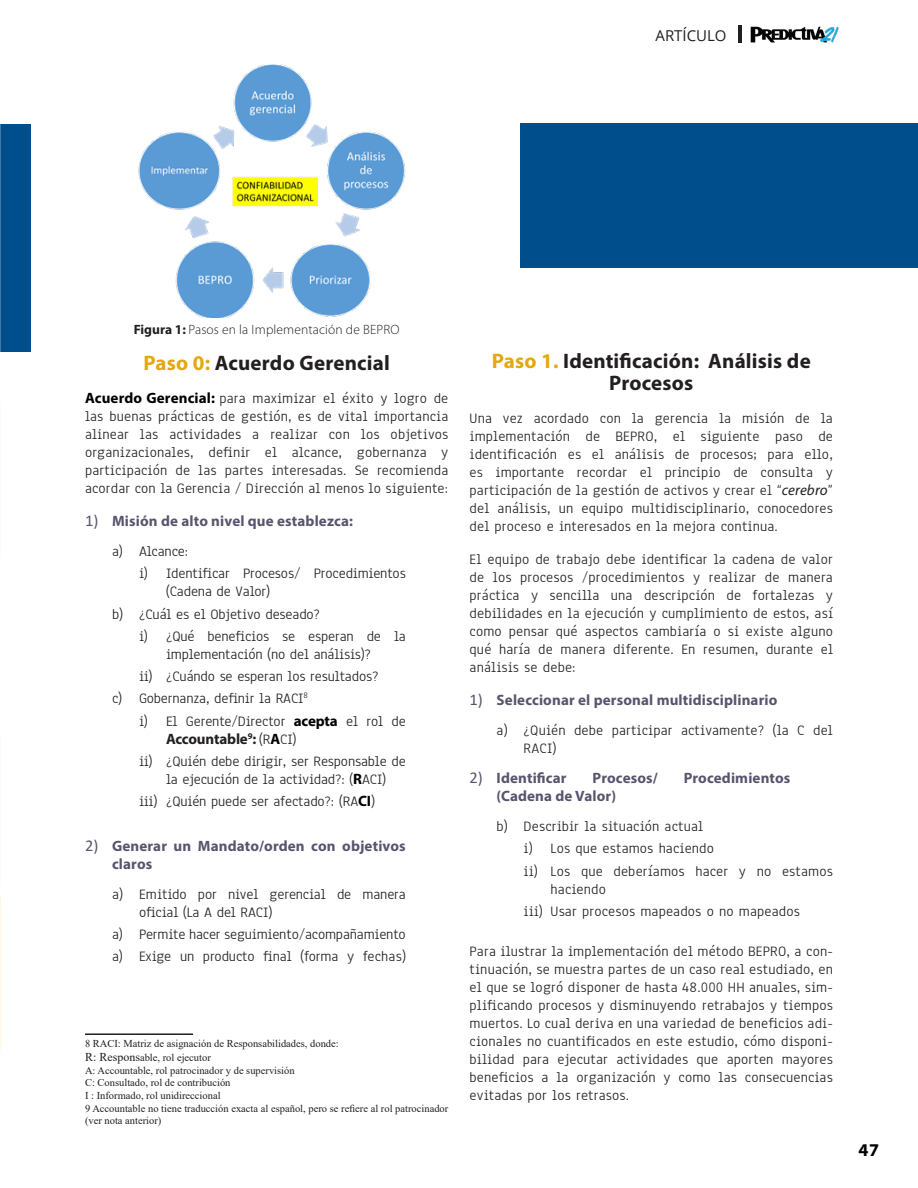
<style>
.page{position:relative;width:918px;height:1188px;background:#fff}
.page>*{position:absolute;margin:0;border:0;box-sizing:border-box;transform-origin:0 0}
.Heading_2{font:700 21px/22.5px "Myriad Pro";letter-spacing:.01em;color:#231f20;text-align:center}
.t1{font:700 18px "Myriad Pro";color:#000}
.t2{font:15px/18px "Anaheim";letter-spacing:-.01em;color:#231f20;text-align:justify}
.t3{font:15px/18px "Anaheim";letter-spacing:.01em;color:#231f20}
.t4{font:700 15px/18px "Myriad Pro";letter-spacing:.01em;color:#59546e}
.t5{font:15px "Open Sans";color:#231f20}
.Títulos_Figuras{font:300 13.5px "Myriad Pro";letter-spacing:.01em;color:#231f20}
.t6{font:10.5px/12.6px "Times New Roman";color:#231f20}
.s1{font-weight:700}
.s2{color:#e5a710}
.s3{font-family:"Myriad Pro";font-weight:700;color:#000}
.s4{font-family:"Calibri";font-weight:400;font-size:16.5px}
.s5{font-family:"Myriad Pro";font-weight:700}
.s6{font-size:12px}
.s7{font-family:"Myriad Pro";font-style:italic}
</style>
<div class="page">
<div style="left:0;top:124px;width:31px;height:228px;background:#004f8c"></div>
<div style="left:521px;top:123px;width:397px;height:144px;background:#004f8c"></div>
<img style="left:138px;top:64px;width:268px;height:254px">
<hr style="left:85px;top:1033px;width:108px;height:2px;background:#231f20">
<hr style="left:739px;top:26px;width:3px;height:17px;background:#231f20">
<img style="left:750px;top:26px;width:89px;height:17px">
<p class="t5" style="left:656px;top:25px;width:73px">ARTÍCULO</p>
<p class="Títulos_Figuras" style="left:134px;top:322px;width:267px"><span class="s1">Figura 1:</span> Pasos en la Implementación de BEPRO</p>
<p class="Heading_2" style="left:143px;top:351px;width:248px"><span class="s2">Paso 0:</span> Acuerdo Gerencial</p>
<p class="t2" style="left:85px;top:389px;width:365px"><span class="s3">Acuerdo Gerencial:</span> para maximizar el éxito y logro de las buenas prácticas de gestión, es de vital importancia alinear las actividades a realizar con los objetivos organizacionales, definir el alcance, gobernanza y participación de las partes interesadas. Se recomienda acordar con la Gerencia / Dirección al menos lo siguiente:</p>
<p class="t4" style="left:85px;top:512px;width:270px"><span class="s4">1)</span> Misión de alto nivel que establezca:</p>
<p class="t2" style="left:112px;top:542px;width:78px">a) Alcance:</p>
<p class="t2" style="left:166px;top:565px;width:241px;text-indent:-27px">i) Identificar Procesos/ Procedimientos (Cadena de Valor)</p>
<p class="t2" style="left:112px;top:605px;width:210px">b) ¿Cuál es el Objetivo deseado?</p>
<p class="t2" style="left:139px;top:627px;width:268px;text-align:center">i) ¿Qué beneficios se esperan de la implementación (no del análisis)?</p>
<p class="t2" style="left:139px;top:667px;width:241px">ii) ¿Cuándo se esperan los resultados?</p>
<p class="t2" style="left:112px;top:690px;width:197px">c) Gobernanza, definir la RACI<sup>8</sup></p>
<p class="t2" style="left:166px;top:712px;width:241px;text-indent:-27px">i) El Gerente/Director <span class="s3">acepta</span> el rol de<br><span class="s5">Accountable</span><sup>9</sup><span class="s5">:</span> (R<span class="s3">A</span>CI)</p>
<p class="t2" style="left:139px;top:752px;width:268px;text-align:center">ii) ¿Quién debe dirigir, ser Responsable de la ejecución de la actividad?: (<span class="s3">R</span>ACI)</p>
<p class="t2" style="left:139px;top:792px;width:237px">iii) ¿Quién puede ser afectado?: (RA<span class="s3">CI</span>)</p>
<p class="t4" style="left:112px;top:836px;width:295px;text-indent:-27px"><span class="s4">2)</span> Generar un Mandato/orden con objetivos claros</p>
<p class="t2" style="left:139px;top:885px;width:268px;text-indent:-27px">a) Emitido por nivel gerencial de manera oficial (La A del RACI)</p>
<p class="t2" style="left:112px;top:925px;width:295px">a) Permite hacer seguimiento/acompañamiento</p>
<p class="t2" style="left:112px;top:947px;width:295px">a) Exige un producto final (forma y fechas)</p>
<p class="t6" style="left:85px;top:1037px;width:255px">8 RACI: Matriz de asignación de Responsabilidades, donde:</p>
<p class="t6" style="left:85px;top:1051px;width:127px"><span class="s6">R: Respons</span>able, rol ejecutor</p>
<p class="t6" style="left:85px;top:1064px;width:211px">A: Accountable, rol patrocinador y de supervisión</p>
<p class="t6" style="left:85px;top:1076px;width:147px">C: Consultado, rol de contribución</p>
<p class="t6" style="left:85px;top:1089px;width:137px">I : Informado, rol unidireccional</p>
<p class="t6" style="left:85px;top:1101px;width:365px">9 Accountable no tiene traducción exacta al español, pero se refiere al rol patrocinador (ver nota anterior)</p>
<p class="Heading_2" style="left:492px;top:349px;width:321px"><span class="s2">Paso 1.</span> Identificación: Análisis de<br>Procesos</p>
<p class="t2" style="left:470px;top:409px;width:365px">Una vez acordado con la gerencia la misión de la implementación de BEPRO, el siguiente paso de identificación es el análisis de procesos; para ello, es importante recordar el principio de consulta y participación de la gestión de activos y crear el “<span class="s7">cerebro</span>” del análisis, un equipo multidisciplinario, conocedores del proceso e interesados en la mejora continua.</p>
<p class="t2" style="left:470px;top:550px;width:365px">El equipo de trabajo debe identificar la cadena de valor de los procesos /procedimientos y realizar de manera práctica y sencilla una descripción de fortalezas y debilidades en la ejecución y cumplimiento de estos, así como pensar qué aspectos cambiaría o si existe alguno qué haría de manera diferente. En resumen, durante el análisis se debe:</p>
<p class="t4" style="left:470px;top:690px;width:309px"><span class="s4">1)</span> Seleccionar el personal multidisciplinario</p>
<p class="t3" style="left:524px;top:721px;width:311px;text-indent:-27px">a) ¿Quién debe participar activamente? (la C del<br>RACI)</p>
<p class="t4" style="left:470px;top:768px;width:99px"><span class="s4">2)</span> Identificar</p>
<p class="t4" style="left:593px;top:768px;width:67px">Procesos/</p>
<p class="t4" style="left:684px;top:768px;width:108px">Procedimientos</p>
<p class="t4" style="left:497px;top:786px;width:121px">(Cadena de Valor)</p>
<p class="t3" style="left:497px;top:817px;width:208px">b) Describir la situación actual</p>
<p class="t3" style="left:524px;top:840px;width:192px">i) Los que estamos haciendo</p>
<p class="t3" style="left:551px;top:862px;width:284px;text-indent:-27px">ii) Los que deberíamos hacer y no estamos haciendo</p>
<p class="t3" style="left:524px;top:902px;width:278px">iii) Usar procesos mapeados o no mapeados</p>
<p class="t2" style="left:470px;top:942px;width:365px">Para ilustrar la implementación del método BEPRO, a con&shy;tinuación, se muestra partes de un caso real estudiado, en el que se logró disponer de hasta 48.000 HH anuales, sim&shy;plificando procesos y disminuyendo retrabajos y tiempos muertos. Lo cual deriva en una variedad de beneficios adi&shy;cionales no cuantificados en este estudio, cómo disponi&shy;bilidad para ejecutar actividades que aporten mayores beneficios a la organización y como las consecuencias evitadas por los retrasos.</p>
<p class="t1" style="left:859px;top:1138px;width:22px">47</p>
</div>
